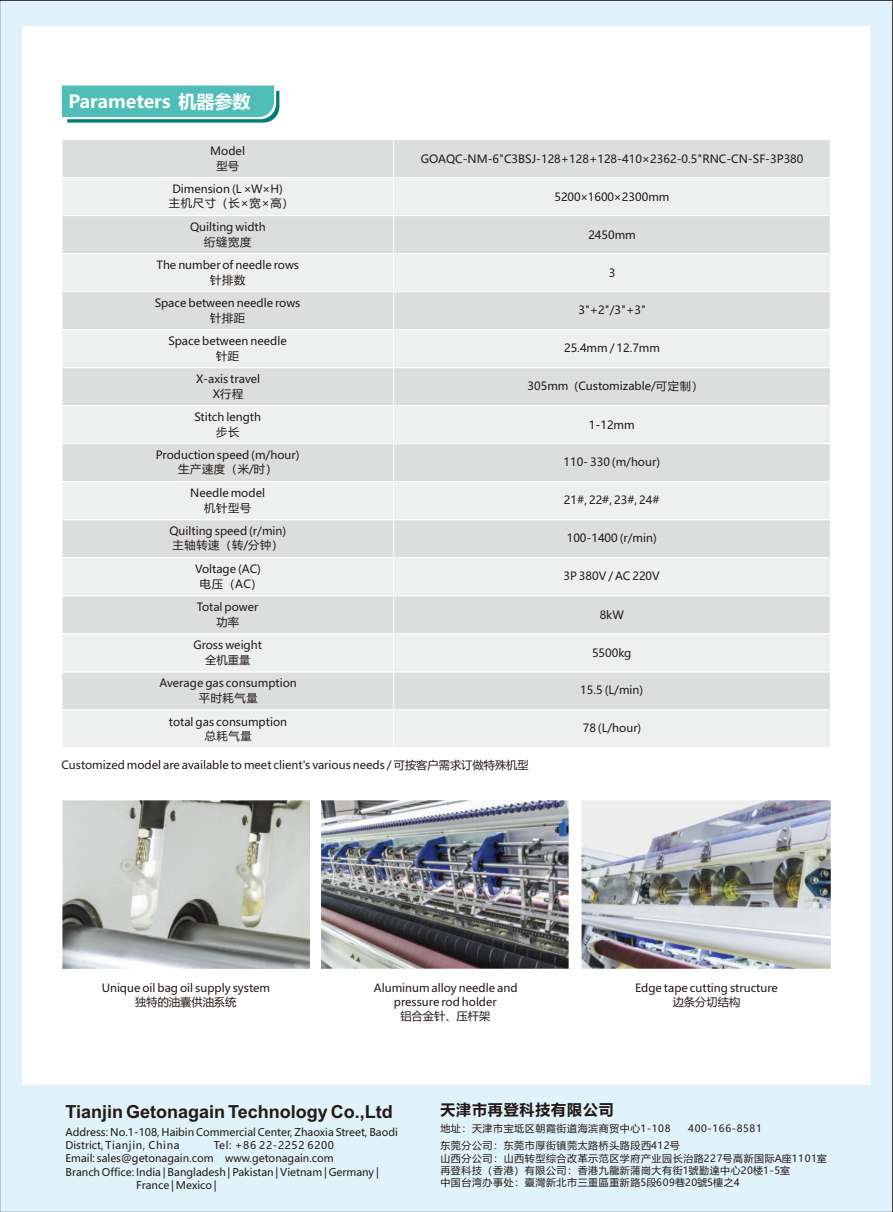
<style>
.page{position:relative;width:893px;height:1212px;background:#e0f2fa}
.page>*{position:absolute;margin:0;border:0;box-sizing:border-box;transform-origin:0 0}
.t1{font:700 18px "Arial";color:#231916}
.t2{font:700 18px "Microsoft Ya Hei";color:#fff}
.t3{font:700 15px "Microsoft Ya Hei";letter-spacing:.06em;color:#231916}
.t4{font:11.25px/14.2px "Microsoft Ya Hei";color:#231916;text-align:center}
.t5{font:10.5px/13.4px "Microsoft Ya Hei";color:#231916}
.t6{font:10.5px "Microsoft Ya Hei";letter-spacing:.06em;color:#231916}
.t7{font:9.9px/12.3px "Microsoft Ya Hei";letter-spacing:.06em;color:#231916}
</style>
<div class="page">
<div style="left:22px;top:27px;width:848px;height:1058px;background:#fff"></div>
<img style="left:321px;top:800px;width:248px;height:169px">
<img style="left:582px;top:800px;width:248px;height:169px">
<svg style="left:62px;top:86px;width:217px;height:37px;background:#57bcb7"></svg>
<svg style="left:62px;top:140px;width:768px;height:607px;background:#e5e6e6"></svg>
<img style="left:62px;top:800px;width:248px;height:168px">
<h1 class="t2" style="left:68px;top:93px;width:183px">Parameters 机器参数</h1>
<p class="t4" style="left:210px;top:145px;width:36px">Model型号</p>
<p class="t4" style="left:169px;top:183px;width:126px;text-align:left">Dimension (L ×W×H)<br>主机尺寸（长×宽×高）</p>
<p class="t4" style="left:190px;top:221px;width:77px">Quilting width绗缝宽度</p>
<p class="t4" style="left:157px;top:259px;width:144px">The number of needle rows针排数</p>
<p class="t4" style="left:155px;top:297px;width:147px">Space between needle rows针排距</p>
<p class="t4" style="left:168px;top:335px;width:120px">Space between needle针距</p>
<p class="t4" style="left:196px;top:373px;width:66px">X-axis travel<br>X行程</p>
<p class="t4" style="left:195px;top:411px;width:68px">Stitch length步长</p>
<p class="t4" style="left:156px;top:449px;width:145px">Production speed (m/hour)生产速度（米/时）</p>
<p class="t4" style="left:190px;top:487px;width:76px">Needle model机针型号</p>
<p class="t4" style="left:169px;top:525px;width:118px;text-align:left">Quilting speed (r/min)主轴转速（转/分钟）</p>
<p class="t4" style="left:195px;top:563px;width:68px">Voltage (AC)电压（AC）</p>
<p class="t4" style="left:197px;top:601px;width:63px">Total power功率</p>
<p class="t4" style="left:193px;top:639px;width:70px">Gross weight全机重量</p>
<p class="t4" style="left:159px;top:677px;width:139px">Average gas consumption平时耗气量</p>
<p class="t4" style="left:169px;top:715px;width:120px">total gas consumption总耗气量</p>
<p class="t4" style="left:421px;top:153px;width:384px">GOAQC-NM-6"C3BSJ-128+128+128-410×2362-0.5"RNC-CN-SF-3P380</p>
<p class="t4" style="left:554px;top:191px;width:116px">5200×1600×2300mm</p>
<p class="t4" style="left:588px;top:229px;width:49px">2450mm</p>
<p class="t4" style="left:609px;top:267px;width:8px">3</p>
<p class="t4" style="left:578px;top:304px;width:69px">3"+2"/3"+3"</p>
<p class="t4" style="left:564px;top:342px;width:97px">25.4mm / 12.7mm</p>
<p class="t4" style="left:528px;top:380px;width:177px">305mm（Customizable/可定制）</p>
<p class="t4" style="left:589px;top:419px;width:47px">1-12mm</p>
<p class="t4" style="left:563px;top:456px;width:98px">110- 330 (m/hour)</p>
<p class="t4" style="left:564px;top:494px;width:97px">21#, 22#, 23#, 24#</p>
<p class="t4" style="left:567px;top:532px;width:92px">100-1400 (r/min)</p>
<p class="t4" style="left:563px;top:570px;width:98px">3P 380V / AC 220V</p>
<p class="t4" style="left:600px;top:609px;width:26px">8kW</p>
<p class="t4" style="left:592px;top:647px;width:41px">5500kg</p>
<p class="t4" style="left:580px;top:684px;width:65px">15.5 (L/min)</p>
<p class="t4" style="left:583px;top:722px;width:60px">78 (L/hour)</p>
<p class="t4" style="left:61px;top:759px;width:469px">Customized model are available to meet client's various needs / 可按客户需求订做特殊机型</p>
<p class="t4" style="left:102px;top:981px;width:170px">Unique oil bag oil supply system独特的油囊供油系统</p>
<p class="t4" style="left:374px;top:981px;width:145px">Aluminum alloy needle and pressure rod holder<br>铝合金针、压杆架</p>
<p class="t4" style="left:635px;top:981px;width:144px">Edge tape cutting structure边条分切结构</p>
<h1 class="t1" style="left:65px;top:1105px;width:329px">Tianjin Getonagain Technology Co.,Ltd</h1>
<p class="t5" style="left:65px;top:1126px;width:334px">Address: No.1-108, Haibin Commercial Center, Zhaoxia Street, Baodi<br>District, Tianjin, China</p>
<p class="t6" style="left:214px;top:1140px;width:122px">Tel: +86 22-2252 6200</p>
<p class="t5" style="left:65px;top:1153px;width:270px">Email: sales@getonagain.com www.getonagain.com</p>
<p class="t5" style="left:65px;top:1166px;width:315px">Branch Office: India | Bangladesh | Pakistan | Vietnam | Germany |</p>
<p class="t5" style="left:136px;top:1179px;width:82px">France | Mexico |</p>
<h2 class="t3" style="left:440px;top:1102px;width:175px">天津市再登科技有限公司</h2>
<p class="t7" style="left:440px;top:1123px;width:232px">地址：天津市宝坻区朝霞街道海滨商贸中心1-108</p>
<p class="t7" style="left:688px;top:1123px;width:75px">400-166-8581</p>
<p class="t7" style="left:440px;top:1140px;width:388px">东莞分公司：东莞市厚街镇莞太路桥头路段西412号<br>山西分公司：山西转型综合改革示范区学府产业园长治路227号高新国际A座1101室再登科技（香港）有限公司：香港九龍新蒲崗大有街1號勤達中心20楼1-5室<br>中国台湾办事处：臺灣新北市三重區重新路5段609巷20號5樓之4</p>
</div>
